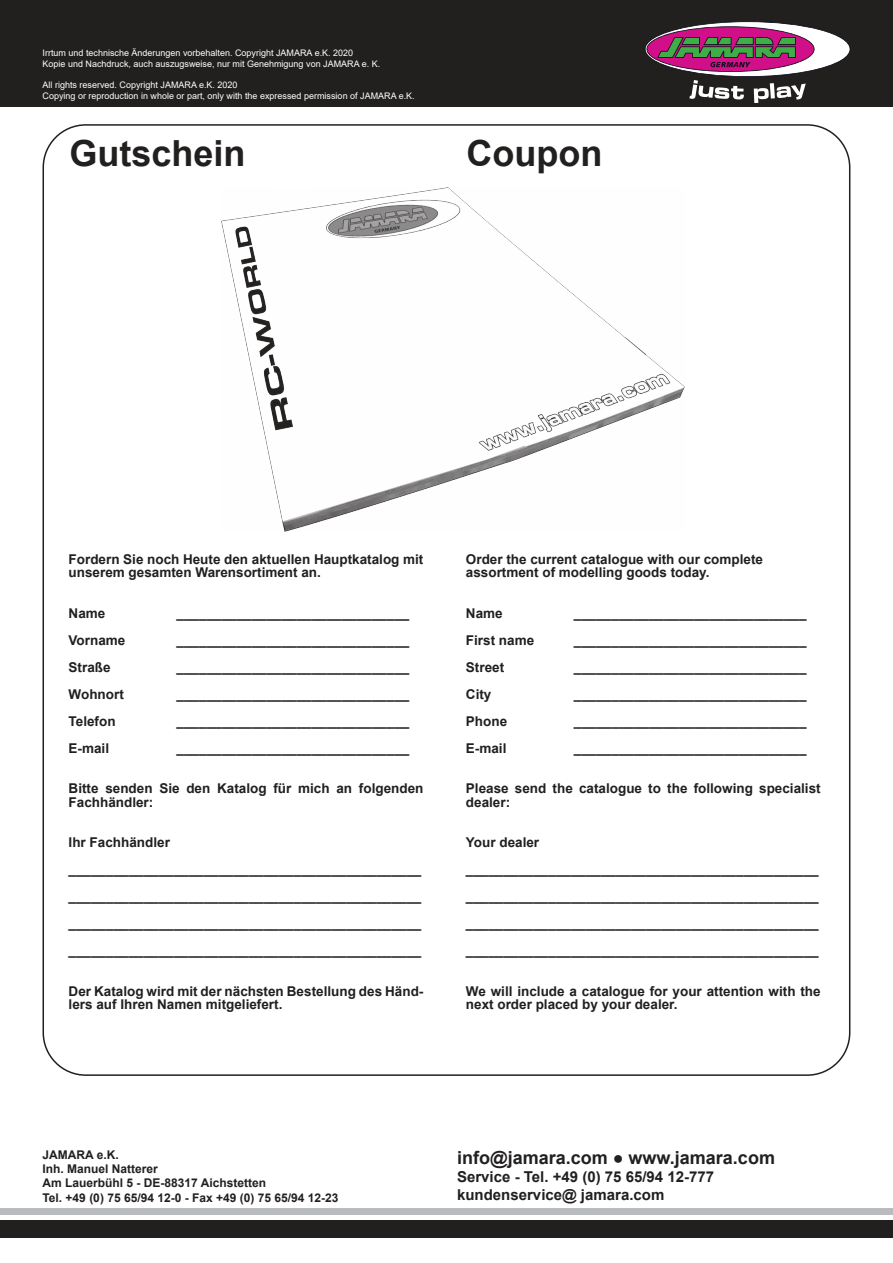
<style>
.page{position:relative;width:893px;height:1263px;background:#fff}
.page>*{position:absolute;margin:0;border:0;box-sizing:border-box;transform-origin:0 0}
.t1{font:700 36px "Arial";color:#221f1f}
.t2{font:700 18px "Arial";color:#221f1f}
.t3{font:700 15px/18px "Arial";color:#221f1f}
.t4{font:700 13.5px/27px "Arial";color:#221f1f}
.t5{font:700 12px/14.4px "Arial";color:#221f1f}
.t6{font:9px/10.8px "Arial";color:#fff}
.s1{font-weight:900}
</style>
<div class="page">
<div style="left:0;top:0;width:893px;height:106px;background:#221f1f"></div>
<div style="left:0;top:1209px;width:893px;height:6px;background:#babbbe"></div>
<div style="left:0;top:1220px;width:893px;height:17px;background:#221f1f"></div>
<svg style="left:645px;top:21px;width:205px;height:82px"></svg>
<img style="left:221px;top:188px;width:463px;height:343px">
<p class="t6" style="left:43px;top:48px;width:339px">Irrtum und technische Änderungen vorbehalten. Copyright JAMARA e.K. 2020<br>Kopie und Nachdruck, auch auszugsweise, nur mit Genehmigung von JAMARA e. K.</p>
<p class="t6" style="left:43px;top:81px;width:374px">All rights reserved. Copyright JAMARA e.K. 2020<br>Copying or reproduction in whole or part, only with the expressed permission of JAMARA e.K.</p>
<h1 class="t1" style="left:69px;top:140px;width:178px">Gutschein</h1>
<h1 class="t1" style="left:466px;top:140px;width:137px">Coupon</h1>
<p class="t4" style="left:69px;top:553px;width:356px;line-height:13.5px">Fordern Sie noch Heute den aktuellen Hauptkatalog mit unserem gesamten Warensortiment an.</p>
<p class="t4" style="left:69px;top:601px;width:38px">Name</p>
<p class="t4" style="left:177px;top:601px;width:234px">_______________________________</p>
<p class="t4" style="left:69px;top:628px;width:58px">Vorname</p>
<p class="t4" style="left:177px;top:628px;width:234px">_______________________________</p>
<p class="t4" style="left:69px;top:655px;width:44px">Straße</p>
<p class="t4" style="left:177px;top:655px;width:234px">_______________________________</p>
<p class="t4" style="left:69px;top:682px;width:57px">Wohnort</p>
<p class="t4" style="left:177px;top:682px;width:234px">_______________________________</p>
<p class="t4" style="left:69px;top:709px;width:49px">Telefon</p>
<p class="t4" style="left:177px;top:709px;width:234px">_______________________________</p>
<p class="t4" style="left:69px;top:736px;width:42px">E-mail</p>
<p class="t4" style="left:177px;top:736px;width:234px">_______________________________</p>
<p class="t4" style="left:69px;top:783px;width:356px;line-height:13.5px">Bitte senden Sie den Katalog für mich an folgenden<br>Fachhändler:</p>
<p class="t4" style="left:69px;top:830px;width:354px">Ihr Fachhändler _______________________________________________ _______________________________________________ _______________________________________________ _______________________________________________</p>
<p class="t4" style="left:69px;top:984px;width:356px;line-height:13.5px">Der Katalog wird mit der nächsten Bestellung des Händ&shy;lers auf Ihren Namen mitgeliefert.</p>
<p class="t4" style="left:466px;top:552px;width:299px;line-height:13.5px">Order the current catalogue with our complete assortment of modelling goods today.</p>
<p class="t4" style="left:466px;top:601px;width:38px">Name</p>
<p class="t4" style="left:574px;top:601px;width:234px">_______________________________</p>
<p class="t4" style="left:466px;top:628px;width:70px">First name</p>
<p class="t4" style="left:574px;top:628px;width:234px">_______________________________</p>
<p class="t4" style="left:466px;top:655px;width:40px">Street</p>
<p class="t4" style="left:574px;top:655px;width:234px">_______________________________</p>
<p class="t4" style="left:466px;top:681px;width:27px">City</p>
<p class="t4" style="left:574px;top:681px;width:234px">_______________________________</p>
<p class="t4" style="left:466px;top:709px;width:43px">Phone</p>
<p class="t4" style="left:574px;top:709px;width:234px">_______________________________</p>
<p class="t4" style="left:466px;top:736px;width:42px">E-mail</p>
<p class="t4" style="left:574px;top:736px;width:234px">_______________________________</p>
<p class="t4" style="left:466px;top:782px;width:356px;line-height:13.5px">Please send the catalogue to the following specialist dealer:</p>
<p class="t4" style="left:466px;top:830px;width:354px">Your dealer _______________________________________________ _______________________________________________ _______________________________________________ _______________________________________________</p>
<p class="t4" style="left:466px;top:984px;width:356px;line-height:13.5px">We will include a catalogue for your attention with the next order placed by your dealer.</p>
<p class="t5" style="left:43px;top:1148px;width:297px">JAMARA e.K.<br>Inh. Manuel Natterer<br>Am Lauerbühl 5 - DE-88317 Aichstetten<br>Tel. +49 (0) 75 65/94 12-0 - Fax +49 (0) 75 65/94 12-23</p>
<h2 class="t2" style="left:457px;top:1151px;width:319px">info@jamara.com <span class="s1">●</span> www.jamara.com</h2>
<p class="t3" style="left:457px;top:1169px;width:258px">Service - Tel. +49 (0) 75 65/94 12-777 kundenservice@ jamara.com</p>
</div>
